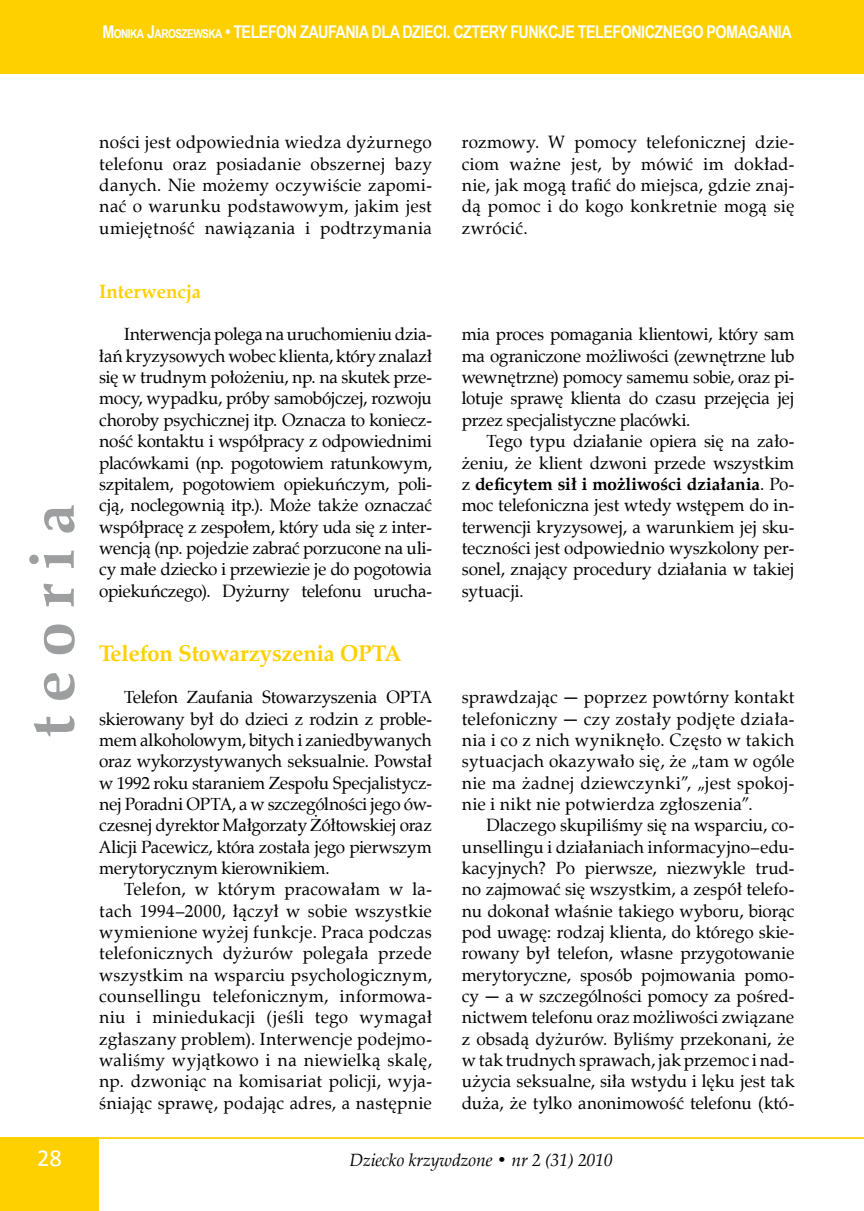
<style>
.page{position:relative;width:864px;height:1211px;background:#fff}
.page>*{position:absolute;margin:0;border:0;box-sizing:border-box;transform-origin:0 0}
.t1{font:700 63px "Zapf Calligr EU";color:#9c9e9f}
.t2{font:24.5px "Calibri";color:#fff}
.tytul_2{font:700 22.75px "Zapf Calligr EU";letter-spacing:-.005em;color:#ffd000}
.tytul_3{font:700 19.25px "Zapf Calligr EU";color:#ffd000}
.tekst_2{font:17.5px/21.3px "Zapf Calligr EU";letter-spacing:.005em;color:#000;text-align:justify}
.pagina{font:700 17.5px "Arial Narrow";letter-spacing:-.03em;color:#fff}
.t3{font:italic 17.5px "Zapf Calligr EU";color:#000}
.s1{font-size:12.25px}
.s2{font-style:inherit}
.s3{font-weight:700}
.s4{font-family:"Calibri"}
</style>
<div class="page">
<div style="left:0;top:1137px;width:98px;height:73px;background:#ffd000"></div>
<div style="left:0;top:0;width:863px;height:74px;background:#ffd000"></div>
<hr style="left:74px;top:1137px;width:789px;height:1px;background:#ffd000">
<p class="pagina" style="left:102px;top:19px;width:690px">M<span class="s1">ONIKA</span> <span class="s2">J</span><span class="s1">AROSZEWSKA</span> • TELEFON ZAUFANIA DLA DZIECI. CZTERY FUNKCJE TELEFONICZNEGO POMAGANIA</p>
<h1 class="t1" style="left:13px;top:737px;width:235px;rotate:-90deg">t e o r i a</h1>
<p class="tekst_2" style="left:99px;top:132px;width:334px">ności jest odpowiednia wiedza dyżurnego telefonu oraz posiadanie obszernej bazy danych. Nie możemy oczywiście zapomi&shy;nać o warunku podstawowym, jakim jest umiejętność nawiązania i podtrzymania</p>
<p class="tekst_2" style="left:461px;top:132px;width:334px">rozmowy. W pomocy telefonicznej dzie&shy;ciom ważne jest, by mówić im dokład&shy;nie, jak mogą trafić do miejsca, gdzie znaj&shy;dą pomoc i do kogo konkretnie mogą się zwrócić.</p>
<p class="tytul_3" style="left:99px;top:279px;width:103px">Interwencja</p>
<p class="tekst_2" style="left:99px;top:324px;width:334px;text-indent:25px">Interwencja polega na uruchomieniu dzia&shy;łań kryzysowych wobec klienta, który znalazł się w trudnym położeniu, np. na skutek prze&shy;mocy, wypadku, próby samobójczej, rozwoju choroby psychicznej itp. Oznacza to koniecz&shy;ność kontaktu i współpracy z odpowiednimi placówkami (np. pogotowiem ratunkowym, szpitalem, pogotowiem opiekuńczym, poli&shy;cją, noclegownią itp.). Może także oznaczać współpracę z zespołem, który uda się z inter&shy;wencją (np. pojedzie zabrać porzucone na uli&shy;cy małe dziecko i przewiezie je do pogotowia opiekuńczego). Dyżurny telefonu urucha-</p>
<p class="tekst_2" style="left:461px;top:324px;width:334px">mia proces pomagania klientowi, który sam ma ograniczone możliwości (zewnętrzne lub wewnętrzne) pomocy samemu sobie, oraz pi&shy;lotuje sprawę klienta do czasu przejęcia jej przez specjalistyczne placówki.</p>
<p class="tekst_2" style="left:461px;top:431px;width:334px;text-indent:25px">Tego typu działanie opiera się na zało&shy;żeniu, że klient dzwoni przede wszystkim z <span class="s3">deficytem sił i możliwości działania</span>. Po&shy;moc telefoniczna jest wtedy wstępem do in&shy;terwencji kryzysowej, a warunkiem jej sku&shy;teczności jest odpowiednio wyszkolony per&shy;sonel, znający procedury działania w takiej sytuacji.</p>
<p class="tytul_2" style="left:99px;top:638px;width:304px">Telefon Stowarzyszenia OPTA</p>
<p class="tekst_2" style="left:99px;top:687px;width:334px;text-indent:25px">Telefon Zaufania Stowarzyszenia OPTA skierowany był do dzieci z rodzin z proble&shy;mem alkoholowym, bitych i zaniedbywanych oraz wykorzystywanych seksualnie. Powstał w 1992 roku staraniem Zespołu Specjalistycz&shy;nej Poradni OPTA, a w szczególności jego ów&shy;czesnej dyrektor Małgorzaty Żółtowskiej oraz Alicji Pacewicz, która została jego pierwszym merytorycznym kierownikiem.</p>
<p class="tekst_2" style="left:99px;top:879px;width:334px;text-indent:25px">Telefon, w którym pracowałam w la&shy;tach 1994–2000, łączył w sobie wszystkie wymienione wyżej funkcje. Praca podczas telefonicznych dyżurów polegała przede wszystkim na wsparciu psychologicznym, counsellingu telefonicznym, informowa&shy;niu i miniedukacji (jeśli tego wymagał zgłaszany problem). Interwencje podejmo&shy;waliśmy wyjątkowo i na niewielką skalę, np. dzwoniąc na komisariat policji, wyja&shy;śniając sprawę, podając adres, a następnie</p>
<p class="tekst_2" style="left:461px;top:687px;width:334px">sprawdzając <span class="s4">—</span> poprzez powtórny kontakt telefoniczny <span class="s4">—</span> czy zostały podjęte działa&shy;nia i co z nich wyniknęło. Często w takich sytuacjach okazywało się, że „tam w ogóle nie ma żadnej dziewczynki”, „jest spokoj&shy;nie i nikt nie potwierdza zgłoszenia”.</p>
<p class="tekst_2" style="left:461px;top:815px;width:334px;text-indent:25px">Dlaczego skupiliśmy się na wsparciu, co&shy;unsellingu i działaniach informacyjno–edu&shy;kacyjnych? Po pierwsze, niezwykle trud&shy;no zajmować się wszystkim, a zespół telefo&shy;nu dokonał właśnie takiego wyboru, biorąc pod uwagę: rodzaj klienta, do którego skie&shy;rowany był telefon, własne przygotowanie merytoryczne, sposób pojmowania pomo&shy;cy <span class="s4">—</span> a w szczególności pomocy za pośred&shy;nictwem telefonu oraz możliwości związane z obsadą dyżurów. Byliśmy przekonani, że w tak trudnych sprawach, jak przemoc i nad&shy;użycia seksualne, siła wstydu i lęku jest tak duża, że tylko anonimowość telefonu (któ-</p>
<h2 class="t2" style="left:37px;top:1142px;width:26px">28</h2>
<p class="t3" style="left:349px;top:1149px;width:265px">Dziecko krzywdzone • nr 2 (31) 2010</p>
</div>
